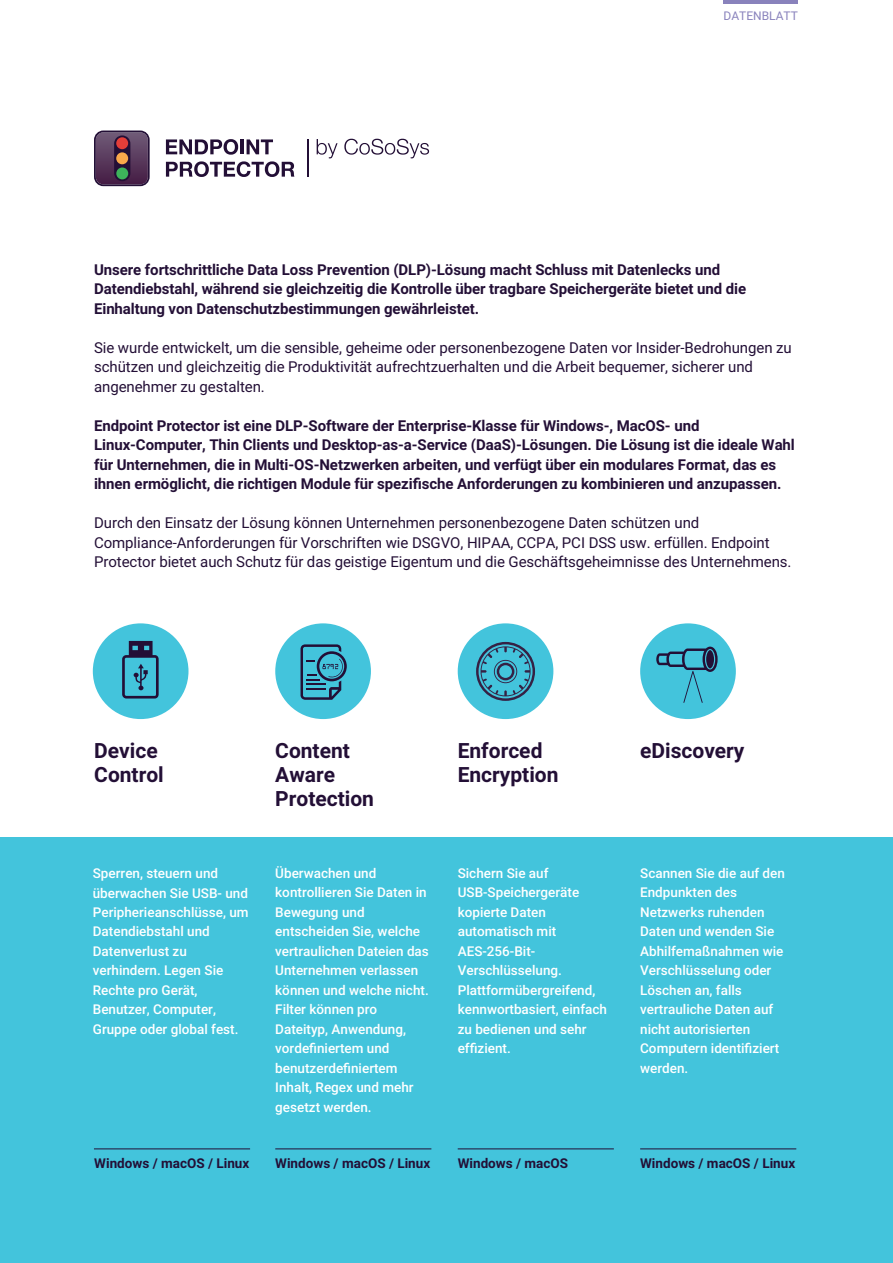
<style>
.page{position:relative;width:893px;height:1263px;background:#fff}
.page>*{position:absolute;margin:0;border:0;box-sizing:border-box;transform-origin:0 0}
.t1{font:700 21px/24px "Roboto";color:#230f36}
.t2{font:700 15px/19.5px "Roboto";letter-spacing:-.005em;color:#230f36}
.t3{font:15px/19.5px "Roboto";letter-spacing:-.005em;color:#230f36}
.t4{font:500 13.5px/19.5px "Roboto";color:#fff}
.t5{font:700 13.5px "Roboto";color:#230f36}
.t6{font:12px "Roboto";color:#8982bc}
</style>
<div class="page">
<div style="left:0;top:838px;width:893px;height:425px;background:#43c4dc"></div>
<hr style="left:724px;top:0;width:74px;height:4px;background:#8982bc">
<div style="left:458px;top:623px;width:95px;height:96px;background:#43c4dc;border-radius:50%"></div>
<svg style="left:476px;top:642px;width:59px;height:59px"></svg>
<div style="left:93px;top:623px;width:95px;height:96px;background:#43c4dc;border-radius:50%"></div>
<svg style="left:122px;top:641px;width:37px;height:57px"></svg>
<div style="left:275px;top:623px;width:96px;height:96px;background:#43c4dc;border-radius:50%"></div>
<svg style="left:300px;top:644px;width:47px;height:56px"></svg>
<div style="left:640px;top:623px;width:96px;height:96px;background:#43c4dc;border-radius:50%"></div>
<svg style="left:656px;top:647px;width:62px;height:56px"></svg>
<div style="left:706px;top:650px;width:8px;height:18px;background:#230f36;border-radius:50%"></div>
<hr style="left:94px;top:1148px;width:156px;height:1px;background:#230f36">
<hr style="left:275px;top:1148px;width:156px;height:1px;background:#230f36">
<hr style="left:458px;top:1148px;width:156px;height:1px;background:#230f36">
<hr style="left:640px;top:1148px;width:156px;height:1px;background:#230f36">
<hr style="left:307px;top:139px;width:1px;height:38px;background:#230f36">
<svg style="left:166px;top:139px;width:72px;height:16px"></svg>
<hr style="left:240px;top:139px;width:4px;height:15px;background:#230f36">
<svg style="left:247px;top:139px;width:26px;height:15px"></svg>
<svg style="left:166px;top:161px;width:128px;height:16px"></svg>
<svg style="left:94px;top:131px;width:56px;height:55px;background:#5d4159"></svg>
<svg style="left:317px;top:139px;width:21px;height:19px"></svg>
<svg style="left:344px;top:139px;width:85px;height:19px"></svg>
<p class="t6" style="left:724px;top:7px;width:76px">DATENBLATT</p>
<p class="t2" style="left:94px;top:259px;width:654px">Unsere fortschrittliche Data Loss Prevention (DLP)-Lösung macht Schluss mit Datenlecks und<br>Datendiebstahl, während sie gleichzeitig die Kontrolle über tragbare Speichergeräte bietet und die<br>Einhaltung von Datenschutzbestimmungen gewährleistet.</p>
<p class="t3" style="left:94px;top:337px;width:699px">Sie wurde entwickelt, um die sensible, geheime oder personenbezogene Daten vor Insider-Bedrohungen zu schützen und gleichzeitig die Produktivität aufrechtzuerhalten und die Arbeit bequemer, sicherer und angenehmer zu gestalten.</p>
<p class="t2" style="left:94px;top:415px;width:702px">Endpoint Protector ist eine DLP-Software der Enterprise-Klasse für Windows-, MacOS- und Linux-Computer, Thin Clients und Desktop-as-a-Service (DaaS)-Lösungen. Die Lösung ist die ideale Wahl für Unternehmen, die in Multi-OS-Netzwerken arbeiten, und verfügt über ein modulares Format, das es ihnen ermöglicht, die richtigen Module für spezifische Anforderungen zu kombinieren und anzupassen.</p>
<p class="t3" style="left:94px;top:513px;width:699px">Durch den Einsatz der Lösung können Unternehmen personenbezogene Daten schützen und<br>Compliance-Anforderungen für Vorschriften wie DSGVO, HIPAA, CCPA, PCI DSS usw. erfüllen. Endpoint<br>Protector bietet auch Schutz für das geistige Eigentum und die Geschäftsgeheimnisse des Unternehmens.</p>
<h1 class="t1" style="left:94px;top:737px;width:71px">Device<br>Control</h1>
<p class="t4" style="left:93px;top:863px;width:157px">Sperren, steuern und überwachen Sie USB- und<br>Peripherieanschlüsse, um<br>Datendiebstahl und<br>Datenverlust zu verhindern. Legen Sie<br>Rechte pro Gerät,<br>Benutzer, Computer,<br>Gruppe oder global fest.</p>
<p class="t5" style="left:94px;top:1153px;width:157px">Windows / macOS / Linux</p>
<h1 class="t1" style="left:275px;top:737px;width:100px">Content<br>Aware<br>Protection</h1>
<p class="t4" style="left:275px;top:863px;width:155px">Überwachen und kontrollieren Sie Daten in<br>Bewegung und entscheiden Sie, welche vertraulichen Dateien das<br>Unternehmen verlassen können und welche nicht.<br>Filter können pro<br>Dateityp, Anwendung, vordefiniertem und benutzerdefiniertem<br>Inhalt, Regex und mehr gesetzt werden.</p>
<p class="t5" style="left:275px;top:1153px;width:157px">Windows / macOS / Linux</p>
<h1 class="t1" style="left:458px;top:737px;width:102px">Enforced<br>Encryption</h1>
<p class="t4" style="left:458px;top:863px;width:151px">Sichern Sie auf<br>USB-Speichergeräte kopierte Daten automatisch mit<br>AES-256-Bit-<br>Verschlüsselung.<br>Plattformübergreifend, kennwortbasiert, einfach zu bedienen und sehr effizient.</p>
<p class="t5" style="left:458px;top:1153px;width:112px">Windows / macOS</p>
<h1 class="t1" style="left:640px;top:737px;width:106px">eDiscovery</h1>
<p class="t4" style="left:640px;top:863px;width:146px">Scannen Sie die auf den<br>Endpunkten des<br>Netzwerks ruhenden<br>Daten und wenden Sie<br>Abhilfemaßnahmen wie<br>Verschlüsselung oder<br>Löschen an, falls vertrauliche Daten auf nicht autorisierten<br>Computern identifiziert werden.</p>
<p class="t5" style="left:640px;top:1153px;width:157px">Windows / macOS / Linux</p>
</div>
